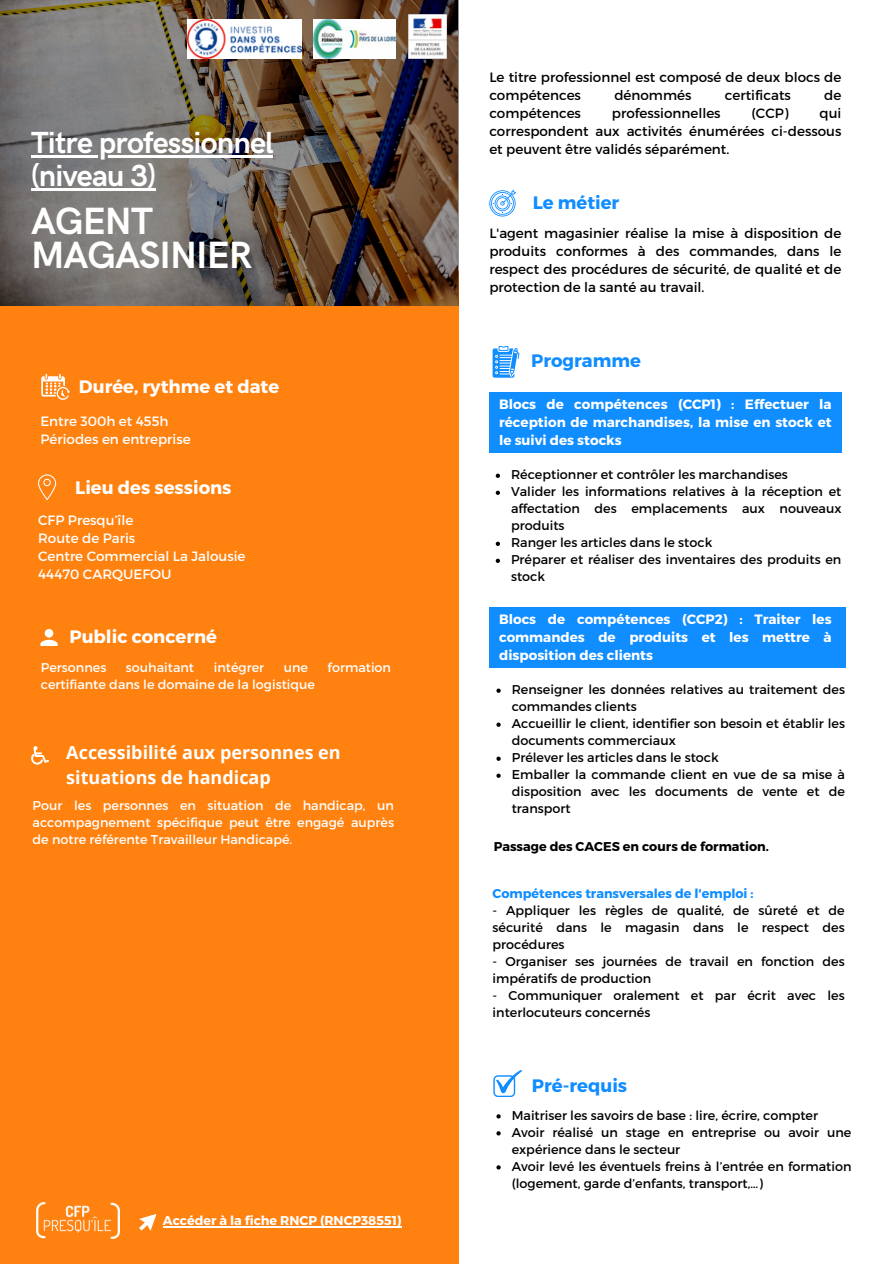
<style>
.page{position:relative;width:894px;height:1264px;background:#fff}
.page>*{position:absolute;margin:0;border:0;box-sizing:border-box;transform-origin:0 0}
.t1{font:700 38.1px/33.8px "HK Grotesk";letter-spacing:-.025em;color:#fff}
.t2{font:700 30.6px/32.7px "HK Grotesk";letter-spacing:-.025em;color:#fff}
.t3{font:700 18px "Montserrat";color:#fff}
.t4{font:700 18px/24.8px "Open Sans";color:#fff}
.t5{font:700 18px "Montserrat";color:#108dff}
.t6{font:13.5px/18px "Montserrat";color:#000;text-align:justify}
.t7{font:700 13.5px/18px "Montserrat";color:#fff;text-align:justify}
.t8{font:13.5px "Montserrat";color:#fff}
.t9{font:12.75px/17px "Montserrat";color:#000}
.t10{font:12.75px/17px "Montserrat";color:#fff;text-align:justify}
.t11{font:700 12.75px "Montserrat";color:#108dff}
.t12{font:700 12.75px "Montserrat";color:#000}
.t13{font:700 12.75px "Montserrat";color:#fff}
</style>
<div class="page">
<div style="left:0;top:271px;width:458px;height:992px;background:#ff8210"></div>
<svg style="left:0;top:0;width:458px;height:305px;background:#6c5f54"></svg>
<svg style="left:41px;top:374px;width:29px;height:26px"></svg>
<img style="left:37px;top:1202px;width:82px;height:36px">
<div style="left:489px;top:392px;width:352px;height:61px;background:#108dff"></div>
<svg style="left:139px;top:1214px;width:18px;height:17px"></svg>
<svg style="left:489px;top:190px;width:27px;height:26px"></svg>
<svg style="left:38px;top:474px;width:18px;height:26px"></svg>
<svg style="left:495px;top:473px;width:5px;height:5px"></svg>
<svg style="left:495px;top:490px;width:5px;height:5px"></svg>
<svg style="left:495px;top:541px;width:5px;height:5px"></svg>
<svg style="left:495px;top:558px;width:5px;height:5px"></svg>
<svg style="left:492px;top:346px;width:27px;height:31px"></svg>
<svg style="left:493px;top:1070px;width:29px;height:26px"></svg>
<svg style="left:496px;top:1114px;width:4px;height:4px"></svg>
<svg style="left:496px;top:1131px;width:4px;height:4px"></svg>
<svg style="left:496px;top:1165px;width:4px;height:4px"></svg>
<hr style="left:31px;top:155px;width:242px;height:3px;background:#fff">
<hr style="left:31px;top:188px;width:124px;height:2px;background:#fff">
<svg style="left:40px;top:629px;width:17px;height:17px"></svg>
<hr style="left:163px;top:1226px;width:238px;height:1px;background:#fff">
<svg style="left:31px;top:746px;width:18px;height:18px"></svg>
<img style="left:313px;top:20px;width:82px;height:38px">
<img style="left:188px;top:20px;width:113px;height:38px">
<img style="left:408px;top:14px;width:38px;height:44px">
<div style="left:489px;top:607px;width:356px;height:60px;background:#108dff"></div>
<svg style="left:496px;top:688px;width:4px;height:4px"></svg>
<svg style="left:496px;top:722px;width:4px;height:4px"></svg>
<svg style="left:496px;top:756px;width:4px;height:4px"></svg>
<svg style="left:496px;top:773px;width:4px;height:4px"></svg>
<h3 class="t2" style="left:31px;top:128px;width:244px">Titre professionnel (niveau 3)</h3>
<p class="t1" style="left:31px;top:206px;width:223px">AGENT<br>MAGASINIER</p>
<p class="t3" style="left:79px;top:374px;width:202px">Durée, rythme et date</p>
<p class="t8" style="left:40px;top:412px;width:130px">Entre 300h et 455h</p>
<p class="t8" style="left:40px;top:430px;width:152px">Périodes en entreprise</p>
<h2 class="t3" style="left:75px;top:476px;width:158px">Lieu des sessions</h2>
<h1 class="t8" style="left:38px;top:511px;width:97px">CFP Presqu’île</h1>
<p class="t8" style="left:38px;top:529px;width:99px">Route de Paris</p>
<p class="t8" style="left:38px;top:547px;width:209px">Centre Commercial La Jalousie</p>
<h3 class="t8" style="left:38px;top:565px;width:135px">44470 CARQUEFOU</h3>
<p class="t3" style="left:69px;top:625px;width:149px">Public concerné</p>
<p class="t10" style="left:41px;top:658px;width:67px">Personnes</p>
<p class="t10" style="left:126px;top:658px;width:70px">souhaitant</p>
<p class="t10" style="left:214px;top:658px;width:52px">intégrer</p>
<p class="t10" style="left:284px;top:658px;width:26px">une</p>
<p class="t10" style="left:327px;top:658px;width:65px">formation</p>
<p class="t10" style="left:41px;top:675px;width:275px">certifiante dans le domaine de la logistique</p>
<h4 class="t4" style="left:66px;top:739px;width:276px">Accessibilité aux personnes en situations de handicap</h4>
<p class="t10" style="left:33px;top:796px;width:363px">Pour les personnes en situation de handicap, un accompagnement spécifique peut être engagé auprès de notre référente Travailleur Handicapé.</p>
<p class="t13" style="left:163px;top:1212px;width:240px">Accéder à la fiche RNCP (RNCP38551)</p>
<p class="t6" style="left:489px;top:68px;width:353px">Le titre professionnel est composé de deux blocs de compétences</p>
<p class="t6" style="left:614px;top:86px;width:78px">dénommés</p>
<p class="t6" style="left:724px;top:86px;width:68px">certificats</p>
<p class="t6" style="left:824px;top:86px;width:19px">de</p>
<p class="t6" style="left:489px;top:104px;width:93px">compétences</p>
<p class="t6" style="left:611px;top:104px;width:110px">professionnelles</p>
<p class="t6" style="left:751px;top:104px;width:38px">(CCP)</p>
<p class="t6" style="left:489px;top:104px;width:353px;text-indent:330px">qui correspondent aux activités énumérées ci-dessous et peuvent être validés séparément.</p>
<p class="t5" style="left:532px;top:191px;width:88px">Le métier</p>
<p class="t6" style="left:489px;top:224px;width:353px">L'agent magasinier réalise la mise à disposition de produits conformes à des commandes, dans le respect des procédures de sécurité, de qualité et de protection de la santé au travail.</p>
<p class="t5" style="left:531px;top:349px;width:111px">Programme</p>
<h3 class="t7" style="left:499px;top:395px;width:334px">Blocs de compétences (CCP1) : Effectuer la réception de marchandises, la mise en stock et le suivi des stocks</h3>
<p class="t9" style="left:511px;top:465px;width:278px">Réceptionner et contrôler les marchandises</p>
<p class="t9" style="left:511px;top:482px;width:332px;text-align:justify">Valider les informations relatives à la réception et affectation des emplacements aux nouveaux produits</p>
<p class="t9" style="left:511px;top:533px;width:203px">Ranger les articles dans le stock</p>
<h3 class="t9" style="left:511px;top:550px;width:332px">Préparer et réaliser des inventaires des produits en stock</h3>
<p class="t7" style="left:499px;top:609px;width:334px">Blocs de compétences (CCP2) : Traiter les commandes de produits et les mettre à disposition des clients</p>
<h3 class="t9" style="left:511px;top:680px;width:335px">Renseigner les données relatives au traitement des commandes clients</h3>
<p class="t9" style="left:511px;top:714px;width:334px">Accueillir le client, identifier son besoin et établir les documents commerciaux</p>
<p class="t9" style="left:511px;top:748px;width:208px">Prélever les articles dans le stock</p>
<h3 class="t9" style="left:511px;top:765px;width:335px;text-align:justify">Emballer la commande client en vue de sa mise à disposition avec les documents de vente et de transport</h3>
<p class="t12" style="left:493px;top:838px;width:277px">Passage des CACES en cours de formation.</p>
<h4 class="t11" style="left:492px;top:885px;width:262px">Compétences transversales de l'emploi :</h4>
<p class="t9" style="left:492px;top:901px;width:353px;text-align:justify">- Appliquer les règles de qualité, de sûreté et de sécurité dans le magasin dans le respect des procédures</p>
<p class="t9" style="left:492px;top:952px;width:353px">- Organiser ses journées de travail en fonction des impératifs de production</p>
<p class="t9" style="left:492px;top:986px;width:353px">- Communiquer oralement et par écrit avec les interlocuteurs concernés</p>
<p class="t5" style="left:532px;top:1074px;width:97px">Pré-requis</p>
<p class="t9" style="left:511px;top:1105px;width:308px">Maitriser les savoirs de base : lire, écrire, compter</p>
<p class="t9" style="left:511px;top:1122px;width:341px">Avoir réalisé un stage en entreprise ou avoir une expérience dans le secteur</p>
<p class="t9" style="left:511px;top:1156px;width:341px">Avoir levé les éventuels freins à l’entrée en formation (logement, garde d’enfants, transport,…)</p>
</div>
